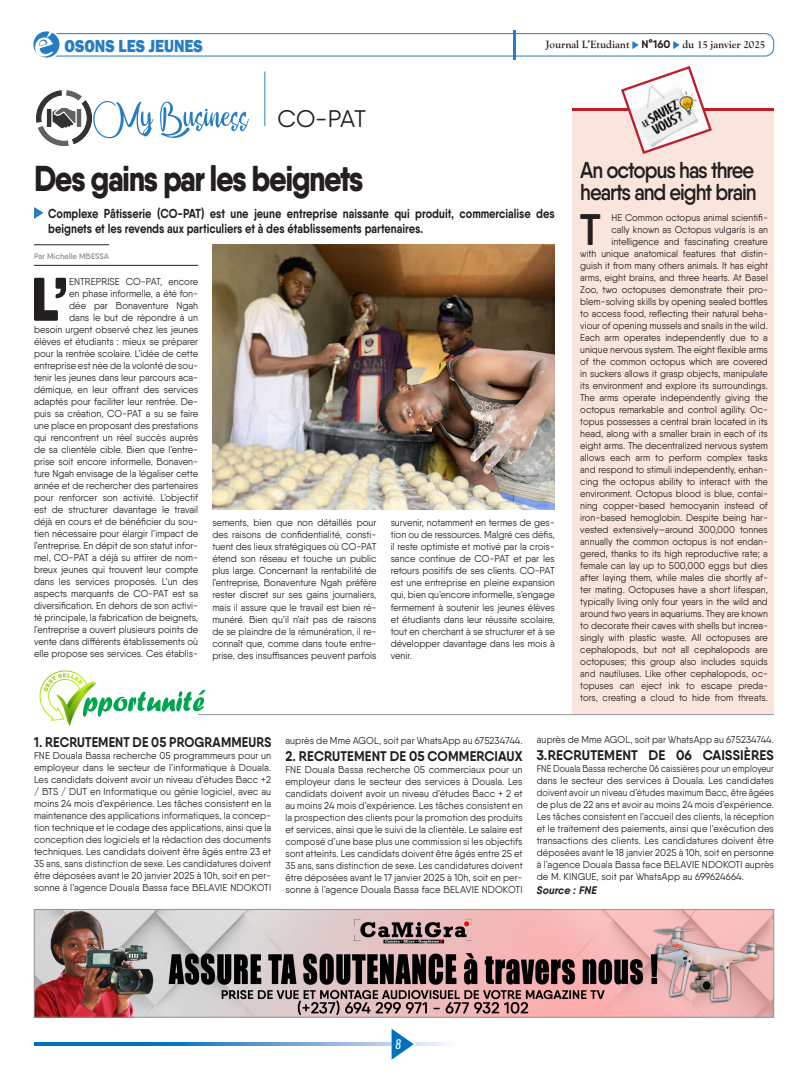
<style>
.page{position:relative;width:808px;height:1078px;background:#fff}
.page>*{position:absolute;margin:0;border:0;box-sizing:border-box;transform-origin:0 0}
.Texte1{font:900 61.4px "Qanelas Soft";color:#231f20;scale:.95 1}
.Texte1-2{font:600 44.1px "Qanelas Soft";color:#231f20;scale:.96 1}
.t1{font:800 36px "Qanelas Soft";letter-spacing:-.05em;color:#231f20;scale:.85 1}
.Surtitre2{font:24px "Qanelas Soft";color:#231f20}
.t2{font:600 23px/22px "Qanelas Soft";letter-spacing:-.05em;color:#231f20;scale:.89 1}
.Surtitre_UNE{font:800 18px "Franklin Gothic";color:#277dc1;scale:.85 1}
.corps_de_texte{font:700 14px "Qanelas Soft";letter-spacing:.01em;color:#231f20;scale:.9 1}
.corps_de_texte-2{font:700 14px "Qanelas Soft";letter-spacing:.01em;color:#231f20;scale:.94 1}
.corps_de_texte-3{font:700 14px "Qanelas Soft";letter-spacing:.01em;color:#231f20;scale:.96 1}
.t3{font:700 13px/15px "Qanelas Soft";color:#231f20;scale:.85 1}
.t4{font:italic 12px "Oswald";color:#fff}
.t5{font:700 11px "Goudy Old Style T";color:#231f20}
.corps_de_texte-4{font:italic 700 11px "Qanelas Soft";letter-spacing:.01em;color:#231f20;scale:.96 1}
.Texte1-3{font:10px/12px "Qanelas Soft";color:#231f20;text-align:justify;scale:.95 1}
.corps_de_texte-5{font:10px/12px "Qanelas Soft";letter-spacing:.01em;color:#231f20;text-align:justify;scale:.96 1}
.corps_de_texte-6{font:10px/12px "Qanelas Soft";letter-spacing:.01em;color:#231f20;text-align:justify;scale:.88 1}
.corps_de_texte-7{font:10px "Qanelas Soft";letter-spacing:.01em;color:#231f20;scale:.95 1}
.Texte1-4{font:9.8px/12px "Qanelas Soft";color:#231f20;text-align:right;scale:.96 1}
.Signature{font:600 8px "Qanelas Soft";color:#939598}
.s1{font-family:"Qanelas Soft"}
</style>
<div class="page">
<div style="left:47px;top:33px;width:727px;height:23px;border:1px solid #277dc1;border-radius:9px"></div>
<svg style="left:32px;top:30px;width:30px;height:30px"></svg>
<svg style="left:33px;top:31px;width:26px;height:26px"></svg>
<svg style="left:632px;top:41px;width:7px;height:8px"></svg>
<svg style="left:673px;top:41px;width:7px;height:8px"></svg>
<svg style="left:34px;top:1042px;width:414px;height:3px"></svg>
<svg style="left:392px;top:1029px;width:24px;height:31px"></svg>
<hr style="left:513px;top:30px;width:3px;height:30px;background:#277dc1">
<svg style="left:34px;top:207px;width:10px;height:12px"></svg>
<hr style="left:34px;top:244px;width:75px;height:1px;background:#231f20">
<hr style="left:34px;top:265px;width:164px;height:1px;background:#231f20">
<img style="left:212px;top:244px;width:343px;height:266px">
<div style="left:572px;top:110px;width:202px;height:604px;background:#f9e5dc"></div>
<hr style="left:572px;top:108px;width:202px;height:3px;background:#be1d2c">
<svg style="left:621px;top:66px;width:91px;height:88px"></svg>
<img style="left:36px;top:911px;width:736px;height:104px">
<div style="left:34px;top:909px;width:740px;height:108px;border:1px solid #939598"></div>
<img style="left:39px;top:670px;width:58px;height:56px">
<svg style="left:83px;top:689px;width:122px;height:27px"></svg>
<hr style="left:198px;top:714px;width:576px;height:1px;background:#939598">
<hr style="left:264px;top:71px;width:1px;height:55px;background:#277dc1">
<img style="left:36px;top:90px;width:57px;height:56px">
<svg style="left:93px;top:101px;width:156px;height:37px"></svg>
<p class="Surtitre_UNE" style="left:65px;top:34px;width:164px">OSONS LES JEUNES</p>
<p class="t5" style="left:546px;top:39px;width:221px">Journal L’Etudiant <span class="s1">N°160</span> du 15 janvier 2025</p>
<p class="Surtitre2" style="left:278px;top:104px;width:90px">CO-PAT</p>
<p class="t1" style="left:34px;top:155px;width:389px">Des gains par les beignets</p>
<p class="t3" style="left:48px;top:206px;width:597px">Complexe Pâtisserie (CO-PAT) est une jeune entreprise naissante qui produit, commercialise des beignets et les revends aux particuliers et à des établissements partenaires.</p>
<p class="Signature" style="left:34px;top:251px;width:77px">Par Michelle MBESSA</p>
<p class="Texte1-3" style="left:34px;top:275px;width:174px;text-align:right">ENTREPRISE CO-PAT, encore<br>en phase informelle, a été fon-<br>dée par Bonaventure Ngah<br>dans le but de répondre à un<br>besoin urgent observé chez les jeunes élèves et étudiants : mieux se préparer pour la rentrée scolaire. L’idée de cette entreprise est née de la volonté de sou&shy;tenir les jeunes dans leur parcours aca&shy;démique, en leur offrant des services adaptés pour faciliter leur rentrée. De&shy;puis sa création, CO-PAT a su se faire une place en proposant des prestations qui rencontrent un réel succès auprès de sa clientèle cible. Bien que l’entre&shy;prise soit encore informelle, Bonaven&shy;ture Ngah envisage de la légaliser cette année et de rechercher des partenaires pour renforcer son activité. L’objectif est de structurer davantage le travail déjà en cours et de bénéficier du sou&shy;tien nécessaire pour élargir l’impact de l’entreprise. En dépit de son statut infor&shy;mel, CO-PAT a déjà su attirer de nom&shy;breux jeunes qui trouvent leur compte dans les services proposés. L’un des aspects marquants de CO-PAT est sa diversification. En dehors de son activi&shy;té principale, la fabrication de beignets, l’entreprise a ouvert plusieurs points de vente dans différents établissements où elle propose ses services. Ces établis-</p>
<p class="Texte1" style="left:31px;top:259px;width:42px">L’</p>
<p class="Texte1-3" style="left:212px;top:516px;width:174px">sements, bien que non détaillés pour des raisons de confidentialité, consti&shy;tuent des lieux stratégiques où CO-PAT étend son réseau et touche un public plus large. Concernant la rentabilité de l’entreprise, Bonaventure Ngah préfère rester discret sur ses gains journaliers, mais il assure que le travail est bien ré&shy;munéré. Bien qu’il n’ait pas de raisons de se plaindre de la rémunération, il re&shy;connaît que, comme dans toute entre&shy;prise, des insuffisances peuvent parfois</p>
<p class="Texte1-3" style="left:391px;top:516px;width:174px">survenir, notamment en termes de ges&shy;tion ou de ressources. Malgré ces défis, il reste optimiste et motivé par la crois&shy;sance continue de CO-PAT et par les retours positifs de ses clients. CO-PAT est une entreprise en pleine expansion qui, bien qu’encore informelle, s’engage fermement à soutenir les jeunes élèves et étudiants dans leur réussite scolaire, tout en cherchant à se structurer et à se développer davantage dans les mois à venir.</p>
<p class="t2" style="left:580px;top:159px;width:200px">An octopus has three hearts and eight brain</p>
<p class="Texte1-2" style="left:580px;top:202px;width:24px">T</p>
<p class="Texte1-4" style="left:580px;top:211px;width:197px">HE Common octopus animal scientifi-<br>cally known as Octopus vulgaris is an intelligence and fascinating creature<br>with unique anatomical features that distin&shy;guish it from many others animals. It has eight arms, eight brains, and three hearts. At Basel Zoo, two octopuses demonstrate their pro&shy;blem-solving skills by opening sealed bottles to access food, reflecting their natural beha&shy;viour of opening mussels and snails in the wild.<br>Each arm operates independently due to a unique nervous system. The eight flexible arms of the common octopus which are covered in suckers allows it grasp objects, manipulate its environment and explore its surroundings.<br>The arms operate independently giving the octopus remarkable and control agility. Oc&shy;topus possesses a central brain located in its head, along with a smaller brain in each of its eight arms. The decentralized nervous system allows each arm to perform complex tasks and respond to stimuli independently, enhan&shy;cing the octopus ability to interact with the environment. Octopus blood is blue, contai&shy;ning copper-based hemocyanin instead of iron-based hemoglobin. Despite being har&shy;vested extensively—around 300,000 tonnes annually the common octopus is not endan&shy;gered, thanks to its high reproductive rate; a female can lay up to 500,000 eggs but dies after laying them, while males die shortly af&shy;ter mating. Octopuses have a short lifespan, typically living only four years in the wild and around two years in aquariums. They are known to decorate their caves with shells but increa&shy;singly with plastic waste. All octopuses are cephalopods, but not all cephalopods are octopuses; this group also includes squids and nautiluses. Like other cephalopods, oc&shy;topuses can eject ink to escape preda&shy;tors, creating a cloud to hide from threats.</p>
<p class="corps_de_texte" style="left:34px;top:732px;width:265px">1. RECRUTEMENT DE 05 PROGRAMMEURS</p>
<p class="corps_de_texte-5" style="left:34px;top:748px;width:249px">FNE Douala Bassa recherche 05 programmeurs pour un employeur dans le secteur de l’informatique à Douala.<br>Les candidats doivent avoir un niveau d’études Bacc +2 / BTS / DUT en Informatique ou génie logiciel, avec au moins 24 mois d’expérience. Les tâches consistent en la maintenance des applications informatiques, la concep&shy;tion technique et le codage des applications, ainsi que la conception des logiciels et la rédaction des documents techniques. Les candidats doivent être âgés entre 23 et 35 ans, sans distinction de sexe. Les candidatures doivent être déposées avant le 20 janvier 2025 à 10h, soit en per&shy;sonne à l’agence Douala Bassa face BELAVIE NDOKOTI</p>
<p class="corps_de_texte-7" style="left:285px;top:734px;width:251px">auprès de Mme AGOL, soit par WhatsApp au 675234744.</p>
<p class="corps_de_texte-2" style="left:285px;top:747px;width:254px">2. RECRUTEMENT DE 05 COMMERCIAUX</p>
<p class="corps_de_texte-5" style="left:285px;top:763px;width:249px">FNE Douala Bassa recherche 05 commerciaux pour un employeur dans le secteur des services à Douala. Les candidats doivent avoir un niveau d’études Bacc + 2 et au moins 24 mois d’expérience. Les tâches consistent en la prospection des clients pour la promotion des produits et services, ainsi que le suivi de la clientèle. Le salaire est composé d’une base plus une commission si les objectifs sont atteints. Les candidats doivent être âgés entre 25 et 35 ans, sans distinction de sexe. Les candidatures doivent être déposées avant le 17 janvier 2025 à 10h, soit en per&shy;sonne à l’agence Douala Bassa face BELAVIE NDOKOTI</p>
<p class="corps_de_texte-7" style="left:537px;top:733px;width:251px">auprès de Mme AGOL, soit par WhatsApp au 675234744.</p>
<p class="corps_de_texte-3" style="left:537px;top:746px;width:249px">3.RECRUTEMENT DE 06 CAISSIÈRES</p>
<p class="corps_de_texte-6" style="left:537px;top:762px;width:271px">FNE Douala Bassa recherche 06 caissières pour un employeur dans le secteur des services à Douala. Les candidates doivent avoir un niveau d’études maximum Bacc, être âgées de plus de 22 ans et avoir au moins 24 mois d’expérience.<br>Les tâches consistent en l’accueil des clients, la réception et le traitement des paiements, ainsi que l’exécution des transactions des clients. Les candidatures doivent être déposées avant le 18 janvier 2025 à 10h, soit en personne à l’agence Douala Bassa face BELAVIE NDOKOTI auprès de M. KINGUE, soit par WhatsApp au 699624664.</p>
<p class="corps_de_texte-4" style="left:537px;top:882px;width:64px">Source : FNE</p>
<p class="t4" style="left:395px;top:1035px;width:7px">8</p>
</div>
